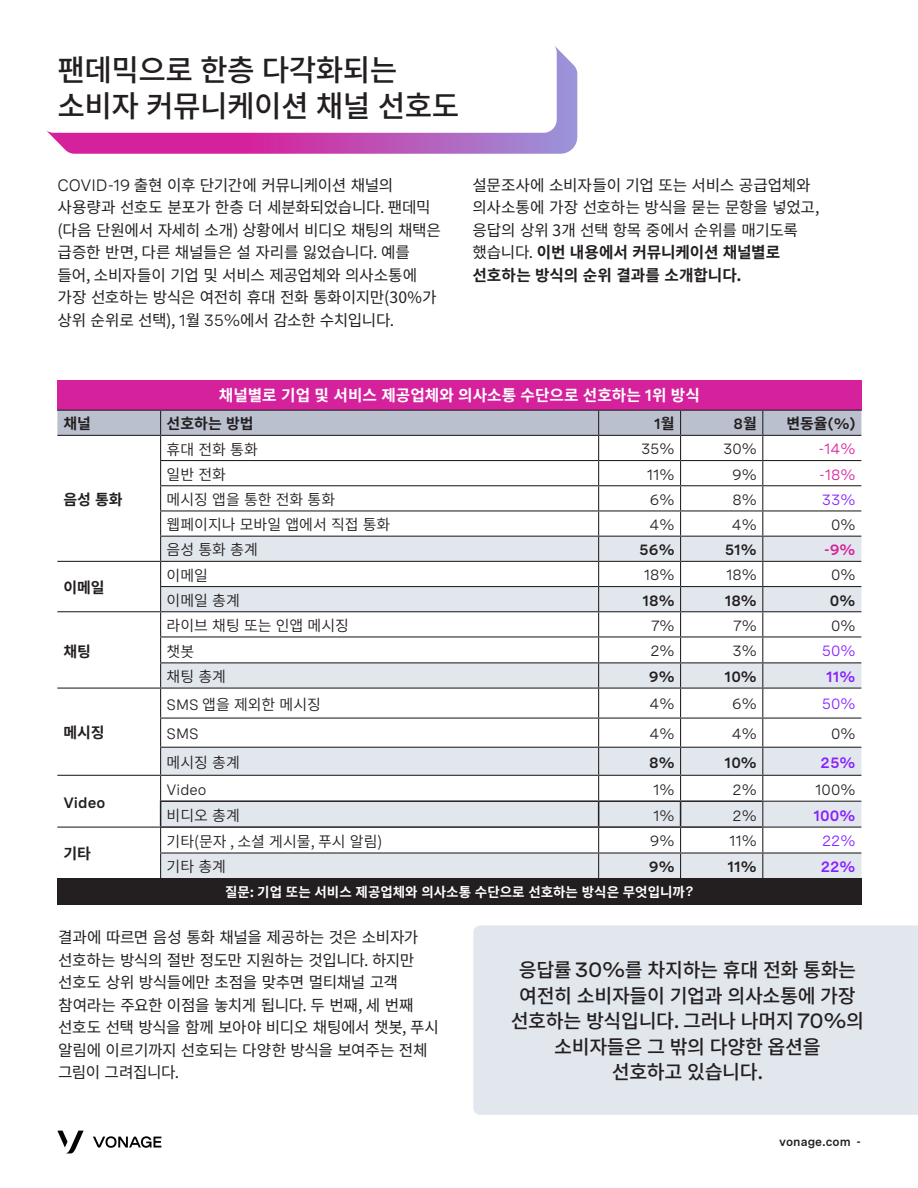
<style>
.page{position:relative;width:918px;height:1188px;background:#fff}
.page>*{position:absolute;margin:0;border:0;box-sizing:border-box;transform-origin:0 0}
._02-Headline{font:500 30px/36px "Noto Sans CJ Kkr";letter-spacing:-.02em;color:#231f20}
.t1{font:500 19.5px/25.5px "Noto Sans CJ Kkr";letter-spacing:-.02em;color:#231f20;text-align:center}
._01-Body_12pt{font:15.75px/22.5px "Noto Sans CJ Kkr";letter-spacing:-.025em;color:#231f20}
.t2{font:700 15.75px "Noto Sans CJ Kkr";color:#fff}
.t3{font:600 15px "Noto Sans CJ Kkr";color:#231f20}
.t4{font:15px "Spezia";color:#231f20}
.t5{font:600 15px "Spezia";color:#231f20}
.t6{font:700 15px "Noto Sans CJ Kkr";color:#231f20}
.t7{font:600 15px "Spezia";color:#871fff}
.t8{font:15px "Spezia";color:#871fff}
.t9{font:15px "Spezia";color:#d6219c}
.t10{font:600 15px "Spezia";color:#d6219c}
.t11{font:700 13.5px "Noto Sans CJ Kkr";color:#fff}
.t12{font:600 12px "Spezia";color:#231f20}
.s1{font-family:"Spezia";font-size:16.5px}
.s2{font-weight:700}
.s3{font-family:"Spezia";font-weight:600;font-size:16.5px}
.s4{font-family:"Noto Sans CJ Kkr";font-weight:700}
.s5{font-family:"Spezia";font-weight:600}
.s6{font-family:"Spezia";font-weight:400}
.s7{font-family:"Spezia";font-stretch:expanded;font-size:21px}
</style>
<div class="page">
<svg style="left:57px;top:1131px;width:27px;height:22px"></svg>
<svg style="left:93px;top:1136px;width:68px;height:12px"></svg>
<svg style="left:46px;top:46px;width:531px;height:108px"></svg>
<div style="left:473px;top:925px;width:445px;height:190px;background:#e2e7ee"></div>
<div style="left:57px;top:380px;width:804px;height:30px;background:#d6219c"></div>
<div style="left:57px;top:878px;width:804px;height:27px;background:#231f20"></div>
<svg style="left:57px;top:410px;width:804px;height:468px"></svg>
<hr style="left:681px;top:826px;width:81px;height:2px;background:#231f20">
<p class="_02-Headline" style="left:57px;top:53px;width:403px">팬데믹으로 한층 다각화되는 소비자 커뮤니케이션 채널 선호도</p>
<p class="_01-Body_12pt" style="left:57px;top:174px;width:385px"><span class="s1">COVID-19</span> 출현 이후 단기간에 커뮤니케이션 채널의 사용량과 선호도 분포가 한층 더 세분화되었습니다. 팬데믹 (다음 단원에서 자세히 소개) 상황에서 비디오 채팅의 채택은 급증한 반면, 다른 채널들은 설 자리를 잃었습니다. 예를 들어, 소비자들이 기업 및 서비스 제공업체와 의사소통에 가장 선호하는 방식은 여전히 휴대 전화 통화이지만(30%가 상위 순위로 선택), <span class="s1">1</span>월 <span class="s1">35%</span>에서 감소한 수치입니다.</p>
<p class="_01-Body_12pt" style="left:472px;top:174px;width:348px">설문조사에 소비자들이 기업 또는 서비스 공급업체와 의사소통에 가장 선호하는 방식을 묻는 문항을 넣었고, 응답의 상위 3개 선택 항목 중에서 순위를 매기도록 했습니다. <span class="s2">이번 내용에서 커뮤니케이션 채널별로 선호하는 방식의 순위 결과를 소개합니다.</span></p>
<p class="t2" style="left:219px;top:386px;width:483px">채널별로 기업 및 서비스 제공업체와 의사소통 수단으로 선호하는 <span class="s3">1</span>위 방식</p>
<p class="t6" style="left:63px;top:415px;width:29px">채널</p>
<p class="t6" style="left:167px;top:415px;width:88px">선호하는 방법</p>
<p class="t5" style="left:654px;top:413px;width:22px">1<span class="s4">월</span></p>
<p class="t5" style="left:733px;top:413px;width:25px">8<span class="s4">월</span></p>
<p class="t6" style="left:786px;top:415px;width:71px">변동율<span class="s5">(%)</span></p>
<p class="t6" style="left:63px;top:491px;width:61px">음성 통화</p>
<p class="t6" style="left:63px;top:579px;width:43px">이메일</p>
<p class="t6" style="left:63px;top:643px;width:29px">채팅</p>
<p class="t6" style="left:63px;top:724px;width:43px">메시징</p>
<p class="t5" style="left:63px;top:791px;width:43px">Video</p>
<p class="t3" style="left:167px;top:441px;width:93px">휴대 전화 통화</p>
<p class="t4" style="left:641px;top:438px;width:35px">35%</p>
<p class="t4" style="left:723px;top:438px;width:35px">30%</p>
<p class="t9" style="left:819px;top:438px;width:38px">-14%</p>
<p class="t3" style="left:167px;top:466px;width:61px">일반 전화</p>
<p class="t4" style="left:647px;top:463px;width:29px">11%</p>
<p class="t4" style="left:732px;top:463px;width:26px">9%</p>
<p class="t9" style="left:819px;top:463px;width:38px">-18%</p>
<p class="t3" style="left:167px;top:491px;width:170px">메시징 앱을 통한 전화 통화</p>
<p class="t4" style="left:650px;top:488px;width:26px">6%</p>
<p class="t4" style="left:732px;top:488px;width:26px">8%</p>
<p class="t8" style="left:822px;top:488px;width:35px">33%</p>
<p class="t3" style="left:167px;top:516px;width:225px">웹페이지나 모바일 앱에서 직접 통화</p>
<p class="t4" style="left:650px;top:514px;width:26px">4%</p>
<p class="t4" style="left:732px;top:514px;width:26px">4%</p>
<p class="t4" style="left:831px;top:514px;width:26px">0%</p>
<p class="t3" style="left:167px;top:541px;width:93px">음성 통화 총계</p>
<p class="t5" style="left:639px;top:538px;width:37px">56%</p>
<p class="t5" style="left:725px;top:538px;width:33px">51%</p>
<p class="t10" style="left:824px;top:538px;width:33px">-9%</p>
<p class="t3" style="left:167px;top:567px;width:43px">이메일</p>
<p class="t4" style="left:644px;top:564px;width:32px">18%</p>
<p class="t4" style="left:726px;top:564px;width:32px">18%</p>
<p class="t4" style="left:831px;top:564px;width:26px">0%</p>
<p class="t3" style="left:167px;top:592px;width:75px">이메일 총계</p>
<p class="t5" style="left:642px;top:589px;width:34px">18%</p>
<p class="t5" style="left:725px;top:589px;width:34px">18%</p>
<p class="t5" style="left:830px;top:589px;width:27px">0%</p>
<p class="t3" style="left:167px;top:617px;width:184px">라이브 채팅 또는 인앱 메시징</p>
<p class="t4" style="left:651px;top:614px;width:25px">7%</p>
<p class="t4" style="left:734px;top:614px;width:25px">7%</p>
<p class="t4" style="left:831px;top:614px;width:26px">0%</p>
<p class="t3" style="left:167px;top:643px;width:29px">챗봇</p>
<p class="t4" style="left:650px;top:640px;width:26px">2%</p>
<p class="t4" style="left:733px;top:640px;width:26px">3%</p>
<p class="t8" style="left:822px;top:640px;width:35px">50%</p>
<p class="t3" style="left:167px;top:668px;width:61px">채팅 총계</p>
<p class="t5" style="left:649px;top:665px;width:27px">9%</p>
<p class="t5" style="left:725px;top:665px;width:34px">10%</p>
<p class="t7" style="left:826px;top:665px;width:31px">11%</p>
<p class="t3" style="left:167px;top:696px;width:156px"><span class="s6">SMS</span> 앱을 제외한 메시징</p>
<p class="t4" style="left:650px;top:693px;width:26px">4%</p>
<p class="t4" style="left:732px;top:693px;width:26px">6%</p>
<p class="t8" style="left:822px;top:693px;width:35px">50%</p>
<p class="t4" style="left:167px;top:723px;width:34px">SMS</p>
<p class="t4" style="left:650px;top:723px;width:26px">4%</p>
<p class="t4" style="left:732px;top:723px;width:26px">4%</p>
<p class="t4" style="left:831px;top:723px;width:26px">0%</p>
<p class="t3" style="left:167px;top:754px;width:75px">메시징 총계</p>
<p class="t5" style="left:649px;top:751px;width:27px">8%</p>
<p class="t5" style="left:725px;top:751px;width:34px">10%</p>
<p class="t7" style="left:821px;top:751px;width:36px">25%</p>
<p class="t4" style="left:167px;top:778px;width:41px">Video</p>
<p class="t4" style="left:653px;top:778px;width:23px">1%</p>
<p class="t4" style="left:733px;top:778px;width:26px">2%</p>
<p class="t4" style="left:815px;top:778px;width:42px">100%</p>
<p class="t3" style="left:167px;top:807px;width:75px">비디오 총계</p>
<p class="t4" style="left:653px;top:804px;width:23px">1%</p>
<p class="t4" style="left:733px;top:804px;width:26px">2%</p>
<p class="t7" style="left:814px;top:804px;width:43px">100%</p>
<p class="t3" style="left:167px;top:833px;width:217px">기타(문자 , 소셜 게시물, 푸시 알림)</p>
<p class="t4" style="left:650px;top:830px;width:26px">9%</p>
<p class="t4" style="left:729px;top:830px;width:29px">11%</p>
<p class="t8" style="left:822px;top:830px;width:35px">22%</p>
<p class="t3" style="left:167px;top:858px;width:61px">기타 총계</p>
<p class="t5" style="left:649px;top:855px;width:27px">9%</p>
<p class="t5" style="left:728px;top:855px;width:31px">11%</p>
<p class="t7" style="left:821px;top:855px;width:36px">22%</p>
<p class="t11" style="left:225px;top:884px;width:470px">질문: 기업 또는 서비스 제공업체와 의사소통 수단으로 선호하는 방식은 무엇입니까<span class="s5">?</span></p>
<p class="_01-Body_12pt" style="left:58px;top:927px;width:382px">결과에 따르면 음성 통화 채널을 제공하는 것은 소비자가 선호하는 방식의 절반 정도만 지원하는 것입니다. 하지만 선호도 상위 방식들에만 초점을 맞추면 멀티채널 고객 참여라는 주요한 이점을 놓치게 됩니다. 두 번째, 세 번째 선호도 선택 방식을 함께 보아야 비디오 채팅에서 챗봇, 푸시 알림에 이르기까지 선호되는 다양한 방식을 보여주는 전체 그림이 그려집니다.</p>
<p class="t6" style="left:63px;top:845px;width:29px">기타</p>
<p class="t1" style="left:511px;top:958px;width:355px">응답률 <span class="s7">30%</span>를 차지하는 휴대 전화 통화는 여전히 소비자들이 기업과 의사소통에 가장 선호하는 방식입니다. 그러나 나머지 <span class="s7">70%</span>의 소비자들은 그 밖의 다양한 옵션을<br>선호하고 있습니다.</p>
<p class="t12" style="left:779px;top:1132px;width:83px">vonage.com -</p>
</div>
